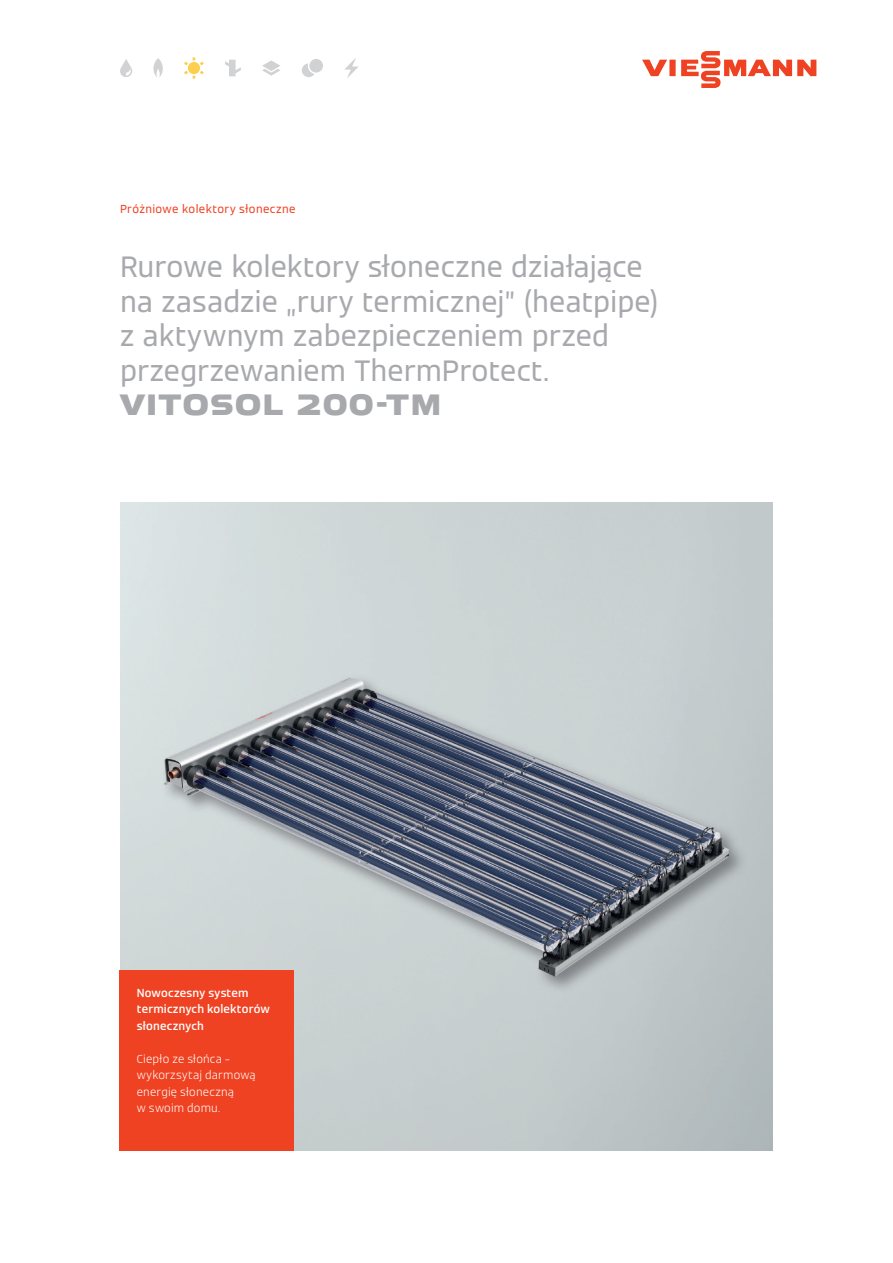
<style>
.page{position:relative;width:893px;height:1263px;background:#fff}
.page>*{position:absolute;margin:0;border:0;box-sizing:border-box;transform-origin:0 0}
.Titel{font:28.5px/34.5px "Viessmann OT";color:#a8a9ad}
.Titel-2{font:900 expanded 28.5px "Viessmann OT";letter-spacing:.02em;color:#a8a9ad}
.Copy___Univers_Light{font:300 11.25px/16.5px "Viessmann OT";letter-spacing:.015em;color:#fff}
.Copy___Univers_Light-2{font:500 11.25px/16.5px "Viessmann OT";letter-spacing:.01em;color:#fff}
.Pagina___V_Regular{font:11.25px "Viessmann OT";letter-spacing:.035em;color:#ef4222}
</style>
<div class="page">
<img style="left:120px;top:503px;width:653px;height:648px">
<div style="left:120px;top:971px;width:174px;height:180px;background:#ef4222"></div>
<svg style="left:642px;top:51px;width:174px;height:37px"></svg>
<svg style="left:302px;top:59px;width:21px;height:18px"></svg>
<svg style="left:344px;top:58px;width:15px;height:20px"></svg>
<svg style="left:184px;top:57px;width:20px;height:22px"></svg>
<svg style="left:225px;top:60px;width:16px;height:16px"></svg>
<svg style="left:262px;top:60px;width:18px;height:16px"></svg>
<svg style="left:153px;top:58px;width:10px;height:20px"></svg>
<svg style="left:120px;top:59px;width:12px;height:18px"></svg>
<p class="Pagina___V_Regular" style="left:120px;top:201px;width:177px">Próżniowe kolektory słoneczne</p>
<p class="Titel" style="left:120px;top:250px;width:540px">Rurowe kolektory słoneczne działające na zasadzie „rury termicznej” (heatpipe) z aktywnym zabezpieczeniem przed przegrzewaniem ThermProtect.</p>
<p class="Titel-2" style="left:120px;top:385px;width:323px">VITOSOL 200-TM</p>
<p class="Copy___Univers_Light-2" style="left:137px;top:984px;width:135px">Nowoczesny system termicznych kolektorów słonecznych</p>
<p class="Copy___Univers_Light" style="left:137px;top:1050px;width:121px">Ciepło ze słońca – wykorzsytaj darmową energię słoneczną<br>w swoim domu.</p>
</div>
